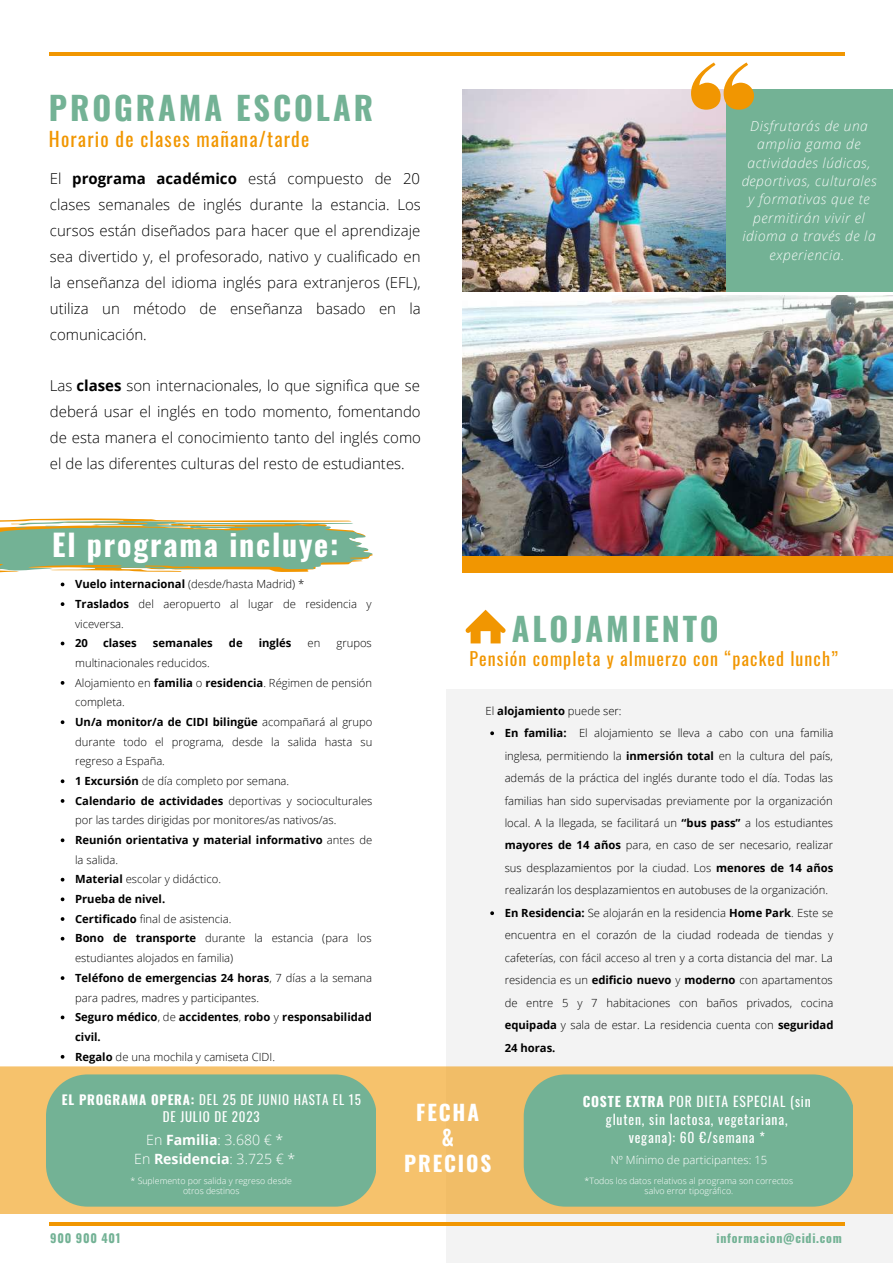
<style>
.page{position:relative;width:893px;height:1264px;background:#fff}
.page>*{position:absolute;margin:0;border:0;box-sizing:border-box;transform-origin:0 0}
.t1{font:700 32.25px "Oswald";letter-spacing:.09em;color:#73b295}
.t2{font:700 30px "Oswald";letter-spacing:.06em;color:#fff}
.t3{font:700 21.15px/25.5px "Oswald";letter-spacing:.09em;color:#fff;text-align:center}
.t4{font:19.5px "Oswald";letter-spacing:.06em;color:#f19601}
.t5{font:18px "Oswald";letter-spacing:.06em;color:#f19601}
.t6{font:300 15px/25.8px "Open Sans";color:#000;text-align:justify}
.t7{font:300 14.1px/19px "Open Sans";color:#fff;text-align:center}
.t8{font:italic 300 13.8px/18.3px "Open Sans";letter-spacing:.04em;color:#fff;text-align:center}
.t9{font:13.65px/18px "Oswald";letter-spacing:.06em;color:#fff;text-align:center}
.t10{font:13.05px/17.2px "Oswald";letter-spacing:.06em;color:#fff;text-align:center}
.t11{font:700 12px "Oswald";letter-spacing:.06em;color:#73b295}
.t12{font:300 11.25px/19.6px "Open Sans";color:#000}
.t13{font:300 11.25px "Open Sans";color:#fff}
.t14{font:700 11.25px "Open Sans";color:#000}
.t15{font:300 8.85px/9.4px "Open Sans";color:#fff;text-align:center}
.s1{font-weight:700}
</style>
<div class="page">
<hr style="left:49px;top:52px;width:795px;height:3px;background:#f19601">
<div style="left:446px;top:689px;width:446px;height:573px;background:#f3f3f3"></div>
<hr style="left:49px;top:1222px;width:795px;height:4px;background:#f19601">
<div style="left:726px;top:89px;width:166px;height:203px;background:#73b295"></div>
<svg style="left:465px;top:609px;width:41px;height:34px"></svg>
<svg style="left:0;top:518px;width:373px;height:55px;background:#9abc97"></svg>
<img style="left:462px;top:295px;width:430px;height:261px">
<div style="left:462px;top:556px;width:430px;height:17px;background:#f19601"></div>
<img style="left:462px;top:89px;width:263px;height:203px">
<svg style="left:691px;top:62px;width:63px;height:48px"></svg>
<svg style="left:490px;top:731px;width:4px;height:4px"></svg>
<svg style="left:490px;top:911px;width:4px;height:4px"></svg>
<svg style="left:61px;top:582px;width:3px;height:4px"></svg>
<svg style="left:61px;top:602px;width:3px;height:4px"></svg>
<svg style="left:61px;top:641px;width:3px;height:4px"></svg>
<svg style="left:61px;top:720px;width:3px;height:4px"></svg>
<svg style="left:61px;top:779px;width:3px;height:4px"></svg>
<svg style="left:61px;top:838px;width:3px;height:4px"></svg>
<svg style="left:61px;top:897px;width:3px;height:4px"></svg>
<svg style="left:61px;top:1015px;width:3px;height:4px"></svg>
<div style="left:0;top:1066px;width:892px;height:147px;background:#f2c26c"></div>
<div style="left:46px;top:1074px;width:329px;height:132px;background:#73b295;border-radius:42px"></div>
<div style="left:523px;top:1074px;width:330px;height:132px;background:#73b295;border-radius:42px"></div>
<h1 class="t1" style="left:49px;top:83px;width:325px">PROGRAMA ESCOLAR</h1>
<h3 class="t4" style="left:49px;top:123px;width:262px">Horario de clases mañana/tarde</h3>
<p class="t6" style="left:50px;top:166px;width:372px">El <span class="s1">programa académico</span> está compuesto de 20 clases semanales de inglés durante la estancia. Los cursos están diseñados para hacer que el aprendizaje sea divertido y, el profesorado, nativo y cualificado en la enseñanza del idioma inglés para extranjeros (EFL), utiliza un método de enseñanza basado en la comunicación.</p>
<h3 class="t6" style="left:50px;top:372px;width:372px">Las <span class="s1">clases</span> son internacionales, lo que significa que se deberá usar el inglés en todo momento, fomentando de esta manera el conocimiento tanto del inglés como el de las diferentes culturas del resto de estudiantes.</h3>
<h2 class="t2" style="left:52px;top:521px;width:288px">El programa incluye:</h2>
<p class="t12" style="left:75px;top:574px;width:298px"><span class="s1">Vuelo internacional</span> (desde/hasta Madrid) *<br><span class="s1">Traslados</span> del aeropuerto al lugar de residencia y viceversa.</p>
<p class="t14" style="left:75px;top:635px;width:14px">20</p>
<p class="t14" style="left:103px;top:635px;width:35px">clases</p>
<p class="t14" style="left:153px;top:635px;width:61px">semanales</p>
<p class="t14" style="left:229px;top:635px;width:15px">de</p>
<p class="t14" style="left:259px;top:635px;width:34px">inglés</p>
<p class="t12" style="left:307px;top:633px;width:14px">en</p>
<p class="t12" style="left:336px;top:633px;width:37px">grupos</p>
<p class="t12" style="left:75px;top:652px;width:299px">multinacionales reducidos.<br>Alojamiento en <span class="s1">familia</span> o <span class="s1">residencia</span>. Régimen de pensión completa.<br><span class="s1">Un/a monitor/a de CIDI bilingüe</span> acompañará al grupo durante todo el programa, desde la salida hasta su regreso a España.<br><span class="s1">1 Excursión</span> de día completo por semana.<br><span class="s1">Calendario de actividades</span> deportivas y socioculturales por las tardes dirigidas por monitores/as nativos/as.<br><span class="s1">Reunión orientativa y material informativo</span> antes de la salida.<br><span class="s1">Material</span> escolar y didáctico.<br><span class="s1">Prueba de nivel.<br>Certificado</span> final de asistencia.<br><span class="s1">Bono de transporte</span> durante la estancia (para los estudiantes alojados en familia)<br><span class="s1">Teléfono de emergencias 24 horas</span>, 7 días a la semana para padres, madres y participantes.<br><span class="s1">Seguro médico</span>, de <span class="s1">accidentes</span>, <span class="s1">robo</span> y <span class="s1">responsabilidad civil.<br>Regalo</span> de una mochila y camiseta CIDI.</p>
<p class="t8" style="left:741px;top:116px;width:137px">Disfrutarás de una amplia gama de actividades lúdicas, deportivas, culturales y formativas que te permitirán vivir el idioma a través de la experiencia.</p>
<h1 class="t1" style="left:511px;top:603px;width:208px">ALOJAMIENTO</h1>
<h3 class="t5" style="left:469px;top:644px;width:370px">Pensión completa y almuerzo con “packed lunch”</h3>
<p class="t12" style="left:485px;top:700px;width:137px">El <span class="s1">alojamiento</span> puede ser:</p>
<p class="t12" style="left:504px;top:721px;width:330px;line-height:22.5px"><span class="s1">En familia:</span> El alojamiento se lleva a cabo con una familia inglesa, permitiendo la <span class="s1">inmersión total</span> en la cultura del país, además de la práctica del inglés durante todo el día. Todas las familias han sido supervisadas previamente por la organización local. A la llegada, se facilitará un <span class="s1">“bus pass”</span> a los estudiantes <span class="s1">mayores de 14 años</span> para, en caso de ser necesario, realizar sus desplazamientos por la ciudad. Los <span class="s1">menores de 14 años </span>realizarán los desplazamientos en autobuses de la organización.<br><span class="s1">En Residencia:</span> Se alojarán en la residencia <span class="s1">Home Park</span>. Este se encuentra en el corazón de la ciudad rodeada de tiendas y cafeterías, con fácil acceso al tren y a corta distancia del mar. La residencia es un <span class="s1">edificio nuevo</span> y <span class="s1">moderno</span> con apartamentos de entre 5 y 7 habitaciones con baños privados, cocina <span class="s1">equipada</span> y sala de estar. La residencia cuenta con <span class="s1">seguridad 24 horas.</span></p>
<p class="t10" style="left:62px;top:1090px;width:300px"><span class="s1">EL PROGRAMA OPERA:</span> DEL 25 DE JUNIO HASTA EL 15<br>DE JULIO DE 2023</p>
<p class="t7" style="left:134px;top:1130px;width:163px">En <span class="s1">Familia</span>: 3.680 € *<br>En <span class="s1">Residencia</span>: 3.725 € *</p>
<p class="t15" style="left:130px;top:1175px;width:163px">* Suplemento por salida y regreso desde otros destinos</p>
<h3 class="t3" style="left:404px;top:1098px;width:89px">FECHA<br>&amp;<br>PRECIOS</h3>
<p class="t9" style="left:582px;top:1091px;width:230px"><span class="s1">COSTE EXTRA</span> POR DIETA ESPECIAL (sin gluten, sin lactosa, vegetariana, vegana): 60 €/semana *</p>
<p class="t13" style="left:610px;top:1152px;width:158px">Nº Mínimo de participantes: 15</p>
<p class="t15" style="left:584px;top:1175px;width:210px">*Todos los datos relativos al programa son correctos salvo error tipográfico.</p>
<p class="t11" style="left:50px;top:1228px;width:72px">900 900 401</p>
<p class="t11" style="left:716px;top:1228px;width:127px">informacion@cidi.com</p>
</div>
